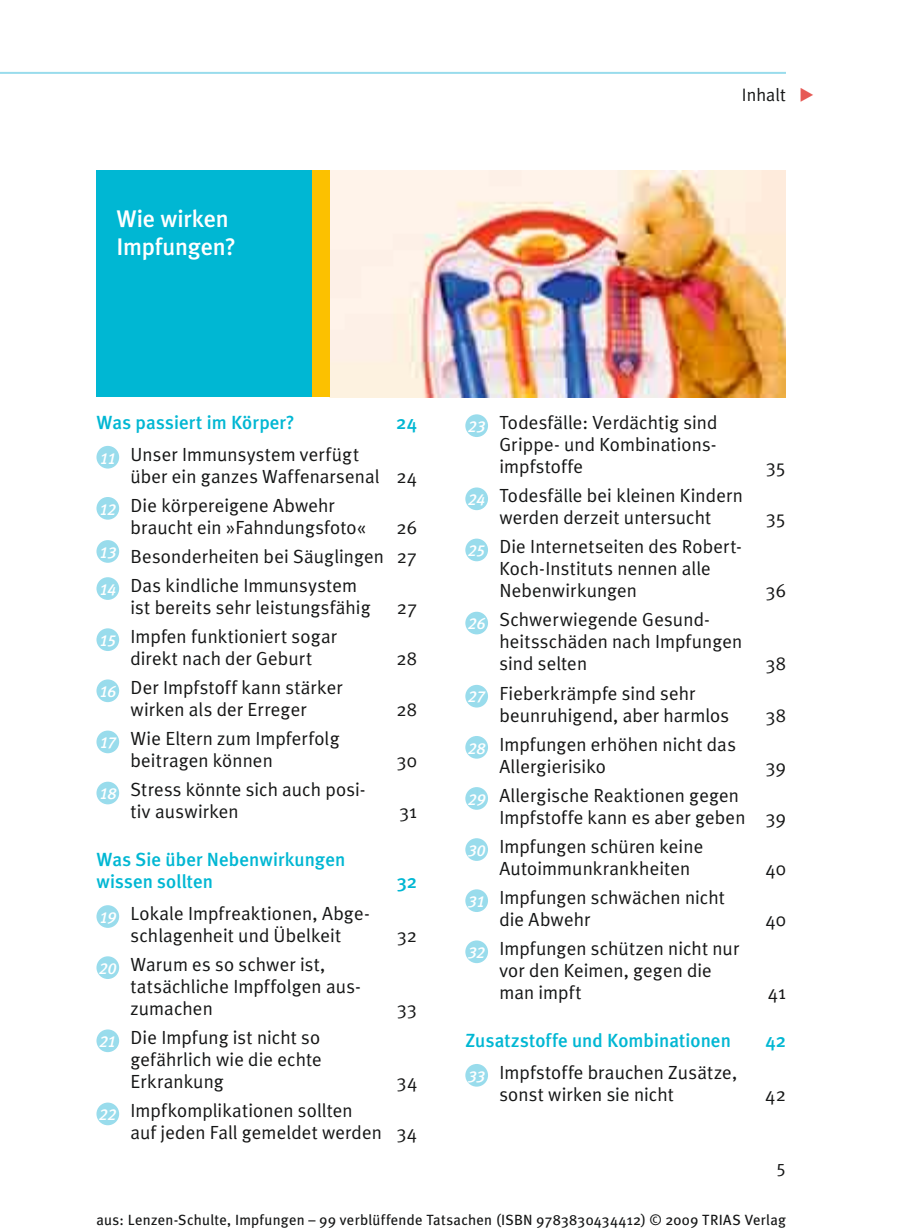
<style>
.page{position:relative;width:908px;height:1231px;background:#fff}
.page>*{position:absolute;margin:0;border:0;box-sizing:border-box;transform-origin:0 0}
.t1{font:500 24px/28px "Meta Plus";letter-spacing:-.01em;color:#fff}
.t2{font:19px/22px "Meta Plus Normal";letter-spacing:.005em;color:#151616}
.t3{font:500 19px/22px "Meta Plus";color:#00b7d3}
.t4{font:18px "Meta Plus Normal";letter-spacing:.01em;color:#151616}
.t5{font:14.8px "Meta Plus";letter-spacing:.015em;color:#151616}
.s1{font-family:"European Pi Three";color:#e65a55}
</style>
<div class="page">
<img style="left:329px;top:170px;width:456px;height:227px">
<div style="left:96px;top:170px;width:216px;height:227px;background:#00b7d3"></div>
<div style="left:312px;top:170px;width:17px;height:227px;background:#fcc100"></div>
<hr style="left:0;top:72px;width:785px;height:2px;background:#99dcec">
<div style="left:96px;top:446px;width:23px;height:22px;background:#99dcec;border-radius:50%"></div>
<div style="left:96px;top:497px;width:23px;height:22px;background:#99dcec;border-radius:50%"></div>
<div style="left:96px;top:540px;width:23px;height:22px;background:#99dcec;border-radius:50%"></div>
<div style="left:96px;top:577px;width:23px;height:23px;background:#99dcec;border-radius:50%"></div>
<div style="left:96px;top:628px;width:23px;height:23px;background:#99dcec;border-radius:50%"></div>
<div style="left:96px;top:679px;width:23px;height:23px;background:#99dcec;border-radius:50%"></div>
<div style="left:96px;top:730px;width:23px;height:23px;background:#99dcec;border-radius:50%"></div>
<div style="left:96px;top:781px;width:23px;height:23px;background:#99dcec;border-radius:50%"></div>
<div style="left:96px;top:905px;width:23px;height:22px;background:#99dcec;border-radius:50%"></div>
<div style="left:96px;top:956px;width:23px;height:22px;background:#99dcec;border-radius:50%"></div>
<div style="left:96px;top:1029px;width:23px;height:22px;background:#99dcec;border-radius:50%"></div>
<div style="left:96px;top:1102px;width:23px;height:23px;background:#99dcec;border-radius:50%"></div>
<div style="left:465px;top:414px;width:23px;height:23px;background:#99dcec;border-radius:50%"></div>
<div style="left:465px;top:487px;width:23px;height:23px;background:#99dcec;border-radius:50%"></div>
<div style="left:465px;top:538px;width:23px;height:23px;background:#99dcec;border-radius:50%"></div>
<div style="left:465px;top:611px;width:23px;height:23px;background:#99dcec;border-radius:50%"></div>
<div style="left:465px;top:684px;width:23px;height:23px;background:#99dcec;border-radius:50%"></div>
<div style="left:465px;top:736px;width:23px;height:22px;background:#99dcec;border-radius:50%"></div>
<div style="left:465px;top:787px;width:23px;height:22px;background:#99dcec;border-radius:50%"></div>
<div style="left:465px;top:838px;width:23px;height:22px;background:#99dcec;border-radius:50%"></div>
<div style="left:465px;top:889px;width:23px;height:22px;background:#99dcec;border-radius:50%"></div>
<div style="left:465px;top:940px;width:23px;height:23px;background:#99dcec;border-radius:50%"></div>
<div style="left:465px;top:1063px;width:23px;height:23px;background:#99dcec;border-radius:50%"></div>
<p class="t1" style="left:116px;top:207px;width:121px">Wie wirken<br>Impfungen?</p>
<p class="t4" style="left:741px;top:88px;width:74px">Inhalt <span class="s1">-</span></p>
<p class="t3" style="left:96px;top:412px;width:200px">Was passiert im Körper?</p>
<p class="t3" style="left:396px;top:412px;width:22px">24</p>
<p class="t2" style="left:130px;top:444px;width:288px;text-indent:-31px"><sub>11</sub> Unser Immunsystem verfügt<br>über ein ganzes Waffenarsenal 24</p>
<p class="t2" style="left:130px;top:495px;width:237px;text-indent:-31px"><sub>12</sub> Die körpereigene Abwehr braucht ein »Fahndungsfoto«</p>
<p class="t2" style="left:99px;top:514px;width:319px;line-height:29px;text-align:justify;text-indent:297px">26<br><sup>13</sup> Besonderheiten bei Säuglingen 27<br><sub>14</sub> Das kindliche Immunsystem</p>
<p class="t2" style="left:130px;top:597px;width:241px">ist bereits sehr leistungsfähig</p>
<p class="t2" style="left:396px;top:597px;width:22px">27</p>
<p class="t2" style="left:99px;top:626px;width:239px;text-align:center"><sub>15</sub> Impfen funktioniert sogar direkt nach der Geburt</p>
<p class="t2" style="left:396px;top:648px;width:22px">28</p>
<p class="t2" style="left:99px;top:678px;width:244px;text-align:center"><sub>16</sub> Der Impfstoff kann stärker wirken als der Erreger</p>
<p class="t2" style="left:130px;top:729px;width:210px;text-indent:-31px"><sub>17</sub> Wie Eltern zum Impferfolg beitragen können</p>
<p class="t2" style="left:130px;top:780px;width:236px;text-indent:-31px"><sub>18</sub> Stress könnte sich auch posi&shy;tiv auswirken</p>
<p class="t3" style="left:96px;top:849px;width:250px">Was Sie über Nebenwirkungen wissen sollten</p>
<p class="t2" style="left:99px;top:903px;width:272px;text-align:center"><sub>19</sub> Lokale Impfreaktionen, Abge&shy;schlagenheit und Übelkeit</p>
<p class="t2" style="left:130px;top:954px;width:232px;text-indent:-31px"><sub>20</sub> Warum es so schwer ist, tatsächliche Impffolgen aus&shy;zumachen</p>
<p class="t2" style="left:396px;top:700px;width:22px">28</p>
<p class="t2" style="left:396px;top:751px;width:22px">30</p>
<p class="t2" style="left:399px;top:802px;width:19px">31</p>
<p class="t3" style="left:397px;top:871px;width:21px">32</p>
<p class="t2" style="left:396px;top:925px;width:22px">32</p>
<p class="t2" style="left:396px;top:998px;width:22px">33</p>
<p class="t2" style="left:130px;top:1027px;width:193px;text-align:justify;text-indent:-31px"><sub>21</sub> Die Impfung ist nicht so gefährlich wie die echte Erkrankung</p>
<p class="t2" style="left:396px;top:1071px;width:22px">34</p>
<p class="t2" style="left:130px;top:1100px;width:288px;text-indent:-31px"><sub>22</sub> Impfkomplikationen sollten<br>auf jeden Fall gemeldet werden 34</p>
<p class="t2" style="left:499px;top:413px;width:219px;text-align:justify;text-indent:-31px"><sub>23</sub> Todesfälle: Verdächtig sind Grippe- und Kombinations&shy;impfstoffe</p>
<p class="t2" style="left:468px;top:486px;width:276px;text-align:center"><sub>24</sub> Todesfälle bei kleinen Kindern werden derzeit untersucht</p>
<p class="t2" style="left:499px;top:537px;width:244px;text-indent:-31px"><sub>25</sub> Die Internetseiten des Robert-<br>Koch-Instituts nennen alle<br>Nebenwirkungen</p>
<p class="t2" style="left:499px;top:610px;width:244px;text-indent:-31px"><sub>26</sub> Schwerwiegende Gesund&shy;heitsschäden nach Impfungen sind selten</p>
<p class="t2" style="left:499px;top:683px;width:231px;text-indent:-31px"><sub>27</sub> Fieberkrämpfe sind sehr beunruhigend, aber harmlos</p>
<p class="t2" style="left:765px;top:457px;width:22px">35</p>
<p class="t2" style="left:765px;top:508px;width:22px">35</p>
<p class="t2" style="left:765px;top:581px;width:22px">36</p>
<p class="t2" style="left:765px;top:654px;width:22px">38</p>
<p class="t2" style="left:765px;top:705px;width:22px">38</p>
<p class="t2" style="left:499px;top:734px;width:238px;text-indent:-31px"><sub>28</sub> Impfungen erhöhen nicht das<br>Allergierisiko</p>
<p class="t2" style="left:765px;top:756px;width:22px">39</p>
<p class="t2" style="left:499px;top:785px;width:288px;text-indent:-31px"><sub>29</sub> Allergische Reaktionen gegen<br>Impfstoffe kann es aber geben 39</p>
<p class="t2" style="left:499px;top:836px;width:205px;text-indent:-31px"><sub>30</sub> Impfungen schüren keine<br>Autoimmunkrankheiten</p>
<p class="t2" style="left:765px;top:858px;width:22px">40</p>
<p class="t2" style="left:499px;top:887px;width:227px;text-indent:-31px"><sub>31</sub> Impfungen schwächen nicht die Abwehr</p>
<p class="t2" style="left:499px;top:938px;width:241px;text-indent:-31px"><sub>32</sub> Impfungen schützen nicht nur vor den Keimen, gegen die man impft</p>
<p class="t2" style="left:765px;top:909px;width:22px">40</p>
<p class="t2" style="left:767px;top:982px;width:19px">41</p>
<p class="t3" style="left:465px;top:1030px;width:267px">Zusatzstoffe und Kombinationen</p>
<p class="t3" style="left:765px;top:1030px;width:22px">42</p>
<p class="t2" style="left:499px;top:1062px;width:239px;text-indent:-31px"><sub>33</sub> Impfstoffe brauchen Zusätze, sonst wirken sie nicht</p>
<p class="t2" style="left:765px;top:1084px;width:22px">42</p>
<p class="t4" style="left:776px;top:1159px;width:11px">5</p>
<p class="t5" style="left:96px;top:1213px;width:690px">aus: Lenzen-Schulte, Impfungen – 99 verblüffende Tatsachen (ISBN 9783830434412) © 2009 TRIAS Verlag</p>
</div>
